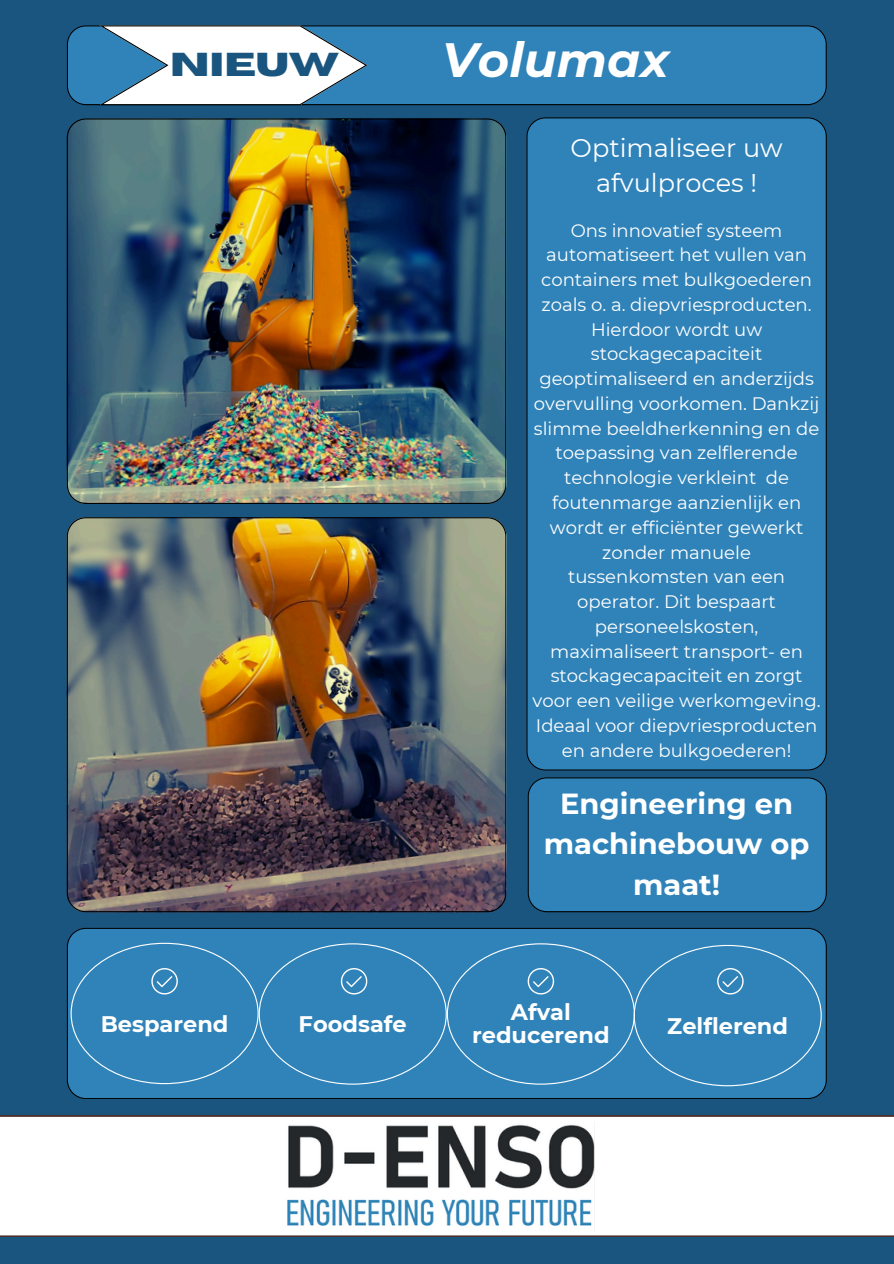
<style>
.page{position:relative;width:894px;height:1264px;background:#fff}
.page>*{position:absolute;margin:0;border:0;box-sizing:border-box;transform-origin:0 0}
.t1{font:italic 700 48px "Montserrat";color:#fff}
.t2{font:700 33px "Horizon";color:#19557e}
.t3{font:700 28.95px/40.2px "Montserrat";color:#fff;text-align:center}
.t4{font:25.5px/34.8px "Montserrat";color:#fff;text-align:center}
.t5{font:700 22.5px/23.7px "Montserrat";color:#fff;text-align:center}
.t6{font:18px/24.8px "Montserrat";color:#fff;text-align:center}
</style>
<div class="page">
<div style="left:0;top:0;width:893px;height:1263px;background:#19557e"></div>
<div style="left:526px;top:117px;width:300px;height:653px;background:#3083b9"></div>
<svg style="left:67px;top:927px;width:759px;height:171px;background:#2c7bad"></svg>
<div style="left:67px;top:25px;width:759px;height:80px;background:#3083b9"></div>
<div style="left:0;top:1115px;width:893px;height:121px;background:#fff"></div>
<img style="left:281px;top:1120px;width:313px;height:111px">
<svg style="left:99px;top:25px;width:268px;height:80px;background:#c2d6e3"></svg>
<img style="left:67px;top:118px;width:438px;height:386px">
<img style="left:67px;top:517px;width:438px;height:395px">
<div style="left:527px;top:777px;width:299px;height:135px;background:#3083b9"></div>
<div style="left:71px;top:942px;width:750px;height:144px;background:#3083b9"></div>
<h5 class="t2" style="left:170px;top:48px;width:170px">NIEUW</h5>
<p class="t1" style="left:442px;top:31px;width:228px">Volumax</p>
<p class="t4" style="left:570px;top:130px;width:213px">Optimaliseer uw afvulproces !</p>
<h5 class="t6" style="left:532px;top:218px;width:289px">Ons innovatief systeem automatiseert het vullen van containers met bulkgoederen zoals o. a. diepvriesproducten.<br>Hierdoor wordt uw stockagecapaciteit geoptimaliseerd en anderzijds overvulling voorkomen. Dankzij slimme beeldherkenning en de toepassing van zelflerende technologie verkleint de foutenmarge aanzienlijk en wordt er efficiënter gewerkt zonder manuele tussenkomsten van een operator. Dit bespaart personeelskosten, maximaliseert transport- en stockagecapaciteit en zorgt voor een veilige werkomgeving.<br>Ideaal voor diepvriesproducten en andere bulkgoederen!</h5>
<h5 class="t3" style="left:543px;top:783px;width:267px">Engineering en machinebouw op maat!</h5>
<h2 class="t5" style="left:472px;top:999px;width:139px">Afval reducerend</h2>
<p class="t5" style="left:101px;top:1011px;width:129px">Besparend</p>
<h3 class="t5" style="left:298px;top:1012px;width:110px">Foodsafe</h3>
<h4 class="t5" style="left:667px;top:1013px;width:122px">Zelflerend</h4>
</div>
